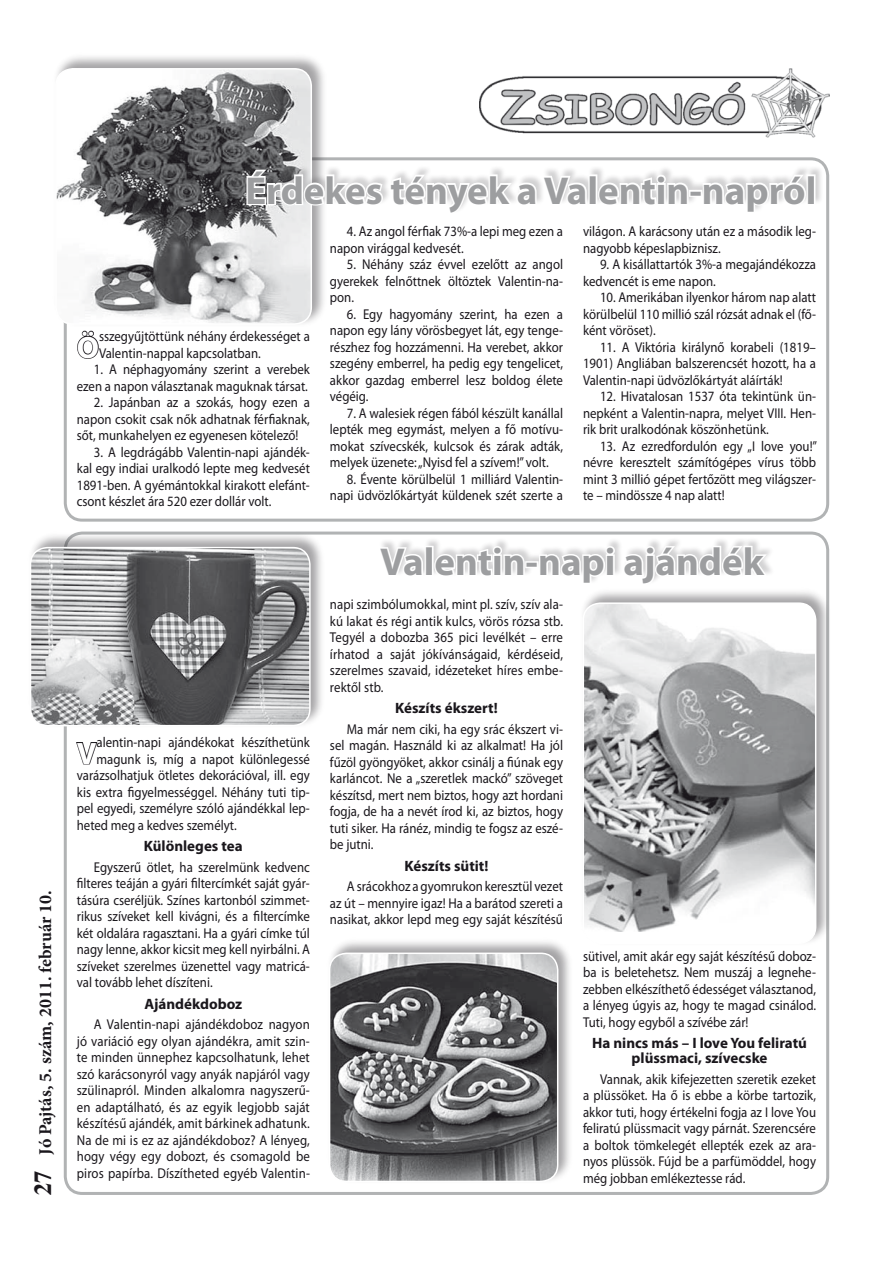
<style>
.page{position:relative;width:893px;height:1263px;background:#fff}
.page>*{position:absolute;margin:0;border:0;box-sizing:border-box;transform-origin:0 0}
.t1{font:700 39px "Myriad Pro";color:#9d9ea0}
.t2{font:700 31.05px "Myriad Pro";color:#fff}
.t3{font:700 24px "CG Times";color:#1a171c}
.t4{font:700 18px "Minion Pro";color:#1a171c}
.t5{font:700 15px/15px "Myriad Pro";color:#1a171c;text-align:center}
.t6{font:14.25px/16.5px "Myriad Pro";color:#1a171c;text-align:justify;scale:.9 1}
</style>
<div class="page">
<img style="left:479px;top:68px;width:350px;height:70px">
<svg style="left:77px;top:330px;width:22px;height:29px"></svg>
<div style="left:64px;top:157px;width:765px;height:365px;border:3px solid #b1b3b4;border-radius:17px"></div>
<svg style="left:76px;top:742px;width:22px;height:23px"></svg>
<div style="left:53px;top:53px;width:274px;height:274px;background:#1a171c;opacity:.4"></div>
<img style="left:56px;top:69px;width:255px;height:255px;border-radius:17px">
<div style="left:55px;top:68px;width:257px;height:257px;border:2px solid #fff;border-radius:17px"></div>
<div style="left:245px;top:160px;width:580px;height:55px;background:#1a171c;opacity:.2"></div>
<svg style="left:245px;top:167px;width:344px;height:49px"></svg>
<div style="left:588px;top:174px;width:9px;height:31px;border:3px solid #fff"></div>
<svg style="left:597px;top:173px;width:93px;height:35px"></svg>
<svg style="left:701px;top:172px;width:106px;height:42px"></svg>
<div style="left:807px;top:174px;width:8px;height:31px;border:3px solid #fff"></div>
<div style="left:378px;top:536px;width:398px;height:50px;background:#1a171c;opacity:.2"></div>
<svg style="left:378px;top:545px;width:47px;height:34px"></svg>
<div style="left:425px;top:546px;width:9px;height:30px;border:3px solid #fff"></div>
<svg style="left:433px;top:545px;width:93px;height:34px"></svg>
<div style="left:525px;top:561px;width:13px;height:7px;border:3px solid #fff"></div>
<svg style="left:537px;top:545px;width:79px;height:41px"></svg>
<svg style="left:622px;top:543px;width:148px;height:43px"></svg>
<div style="left:580px;top:587px;width:253px;height:361px;background:#1a171c;opacity:.4"></div>
<div style="left:583px;top:603px;width:233px;height:340px;background:#fff;border-radius:17px"></div>
<img style="left:583px;top:603px;width:233px;height:329px">
<div style="left:583px;top:602px;width:233px;height:342px;border:2px solid #fff;border-radius:17px"></div>
<div style="left:326px;top:937px;width:249px;height:248px;background:#1a171c;opacity:.4"></div>
<img style="left:330px;top:953px;width:228px;height:228px;border-radius:17px">
<div style="left:329px;top:952px;width:229px;height:230px;border:2px solid #fff;border-radius:17px"></div>
<div style="left:27px;top:531px;width:300px;height:199px;background:#1a171c;opacity:.4"></div>
<img style="left:31px;top:548px;width:279px;height:178px;border-radius:17px">
<div style="left:30px;top:547px;width:281px;height:179px;border:2px solid #fff;border-radius:17px"></div>
<p class="t4" style="left:33px;top:1154px;width:266px;rotate:-90deg">Jó Pajtás, 5. szám, 2011. február 10.</p>
<h3 class="t3" style="left:28px;top:1195px;width:25px;rotate:-90deg">27</h3>
<h1 class="t1" style="left:245px;top:165px;width:573px">Érdekes tények a Valentin-napról</h1>
<h2 class="t2" style="left:77px;top:327px;width:24px">Ö</h2>
<p class="t6" style="left:99px;top:328px;width:236px">sszegyűjtöttünk néhány érdekességet a<br>Valentin-nappal kapcsolatban.</p>
<p class="t6" style="left:77px;top:361px;width:260px;text-align:right">1. A néphagyomány szerint a verebek ezen a napon választanak maguknak társat.</p>
<p class="t6" style="left:77px;top:394px;width:261px;text-indent:17px">2. Japánban az a szokás, hogy ezen a napon csokit csak nők adhatnak férfiaknak, sőt, munkahelyen ez egyenesen kötelező!</p>
<p class="t6" style="left:77px;top:444px;width:261px;text-indent:17px">3. A legdrágább Valentin-napi ajándék&shy;kal egy indiai uralkodó lepte meg kedvesét 1891-ben. A gyémántokkal kirakott elefánt&shy;csont készlet ára 520 ezer dollár volt.</p>
<h2 class="t2" style="left:77px;top:733px;width:21px">V</h2>
<p class="t6" style="left:96px;top:734px;width:239px">alentin-napi ajándékokat készíthetünk</p>
<p class="t6" style="left:96px;top:750px;width:239px">magunk is, míg a napot különlegessé</p>
<p class="t6" style="left:77px;top:767px;width:260px">varázsolhatjuk ötletes dekorációval, ill. egy</p>
<p class="t6" style="left:77px;top:783px;width:261px">kis extra figyelmességgel. Néhány tuti tip-</p>
<p class="t6" style="left:77px;top:800px;width:261px">pel egyedi, személyre szóló ajándékkal lep-</p>
<p class="t6" style="left:77px;top:816px;width:179px">heted meg a kedves személyt.</p>
<p class="t5" style="left:144px;top:838px;width:100px">Különleges tea</p>
<p class="t6" style="left:77px;top:858px;width:261px;text-indent:17px">Egyszerű ötlet, ha szerelmünk kedvenc filteres teáján a gyári filtercímkét saját gyár&shy;tásúra cseréljük. Színes kartonból szimmet&shy;rikus szíveket kell kivágni, és a filtercímke két oldalára ragasztani. Ha a gyári címke túl nagy lenne, akkor kicsit meg kell nyirbálni. A szíveket szerelmes üzenettel vagy matricá&shy;val tovább lehet díszíteni.</p>
<p class="t5" style="left:144px;top:996px;width:99px">Ajándékdoboz</p>
<p class="t6" style="left:77px;top:1016px;width:261px;text-indent:17px">A Valentin-napi ajándékdoboz nagyon jó variáció egy olyan ajándékra, amit szin&shy;te minden ünnephez kapcsolhatunk, lehet szó karácsonyról vagy anyák napjáról vagy szülinapról. Minden alkalomra nagyszerű&shy;en adaptálható, és az egyik legjobb saját készítésű ajándék, amit bárkinek adhatunk.<br>Na de mi is ez az ajándékdoboz? A lényeg, hogy végy egy dobozt, és csomagold be piros papírba. Díszítheted egyéb Valentin-</p>
<p class="t6" style="left:330px;top:223px;width:261px;text-indent:17px">4. Az angol férfiak 73%-a lepi meg ezen a napon virággal kedvesét.</p>
<p class="t6" style="left:330px;top:256px;width:261px;text-indent:17px">5. Néhány száz évvel ezelőtt az angol gyerekek felnőttnek öltöztek Valentin-na&shy;pon.</p>
<p class="t6" style="left:330px;top:305px;width:261px;text-indent:17px">6. Egy hagyomány szerint, ha ezen a napon egy lány vörösbegyet lát, egy tenge&shy;részhez fog hozzámenni. Ha verebet, akkor szegény emberrel, ha pedig egy tengelicet, akkor gazdag emberrel lesz boldog élete végéig.</p>
<p class="t6" style="left:330px;top:404px;width:261px;text-indent:17px">7. A walesiek régen fából készült kanállal lepték meg egymást, melyen a fő motívu&shy;mokat szívecskék, kulcsok és zárak adták, melyek üzenete: „Nyisd fel a szívem!” volt.</p>
<p class="t6" style="left:330px;top:470px;width:261px;text-align:right">8. Évente körülbelül 1 milliárd Valentin&shy;napi üdvözlőkártyát küldenek szét szerte a</p>
<p class="t6" style="left:583px;top:223px;width:260px">világon. A karácsony után ez a második leg&shy;nagyobb képeslapbiznisz.</p>
<p class="t6" style="left:583px;top:256px;width:260px;text-indent:17px">9. A kisállattartók 3%-a megajándékozza kedvencét is eme napon.</p>
<p class="t6" style="left:583px;top:289px;width:260px;text-indent:17px">10. Amerikában ilyenkor három nap alatt körülbelül 110 millió szál rózsát adnak el (fő&shy;ként vöröset).</p>
<p class="t6" style="left:583px;top:338px;width:260px;text-indent:17px">11. A Viktória királynő korabeli (1819– 1901) Angliában balszerencsét hozott, ha a Valentin-napi üdvözlőkártyát aláírták!</p>
<p class="t6" style="left:583px;top:388px;width:260px;text-indent:17px">12. Hivatalosan 1537 óta tekintünk ün&shy;nepként a Valentin-napra, melyet VIII. Hen&shy;rik brit uralkodónak köszönhetünk.</p>
<p class="t6" style="left:583px;top:437px;width:262px;text-indent:17px">13. Az ezredfordulón egy „I love you!” névre keresztelt számítógépes vírus több mint 3 millió gépet fertőzött meg világszer&shy;te – mindössze 4 nap alatt!</p>
<h1 class="t1" style="left:380px;top:536px;width:385px">Valentin-napi ajándék</h1>
<p class="t6" style="left:330px;top:596px;width:261px">napi szimbólumokkal, mint pl. szív, szív ala&shy;kú lakat és régi antik kulcs, vörös rózsa stb.<br>Tegyél a dobozba 365 pici levélkét – erre írhatod a saját jókívánságaid, kérdéseid, szerelmes szavaid, idézeteket híres embe&shy;rektől stb.</p>
<p class="t5" style="left:395px;top:700px;width:104px">Készíts ékszert!</p>
<p class="t6" style="left:330px;top:720px;width:261px;text-indent:17px">Ma már nem ciki, ha egy srác ékszert vi&shy;sel magán. Használd ki az alkalmat! Ha jól fűzöl gyöngyöket, akkor csinálj a fiúnak egy karláncot. Ne a „szeretlek mackó” szöveget készítsd, mert nem biztos, hogy azt hordani fogja, de ha a nevét írod ki, az biztos, hogy tuti siker. Ha ránéz, mindig te fogsz az eszé&shy;be jutni.</p>
<p class="t5" style="left:404px;top:857px;width:85px">Készíts sütit!</p>
<p class="t6" style="left:330px;top:878px;width:261px;text-indent:17px">A srácokhoz a gyomrukon keresztül vezet az út – mennyire igaz! Ha a barátod szereti a nasikat, akkor lepd meg egy saját készítésű</p>
<p class="t6" style="left:583px;top:947px;width:260px">sütivel, amit akár egy saját készítésű doboz&shy;ba is beletehetsz. Nem muszáj a legnehe&shy;zebben elkészíthető édességet választanod, a lényeg úgyis az, hogy te magad csinálod.<br>Tuti, hogy egyből a szívébe zár!</p>
<p class="t5" style="left:592px;top:1035px;width:216px">Ha nincs más – I love You feliratú plüssmaci, szívecske</p>
<p class="t6" style="left:583px;top:1070px;width:260px;text-indent:17px">Vannak, akik kifejezetten szeretik ezeket a plüssöket. Ha ő is ebbe a körbe tartozik, akkor tuti, hogy értékelni fogja az I love You feliratú plüssmacit vagy párnát. Szerencsére a boltok tömkelegét ellepték ezek az ara&shy;nyos plüssök. Fújd be a parfümöddel, hogy még jobban emlékeztesse rád.</p>
</div>
